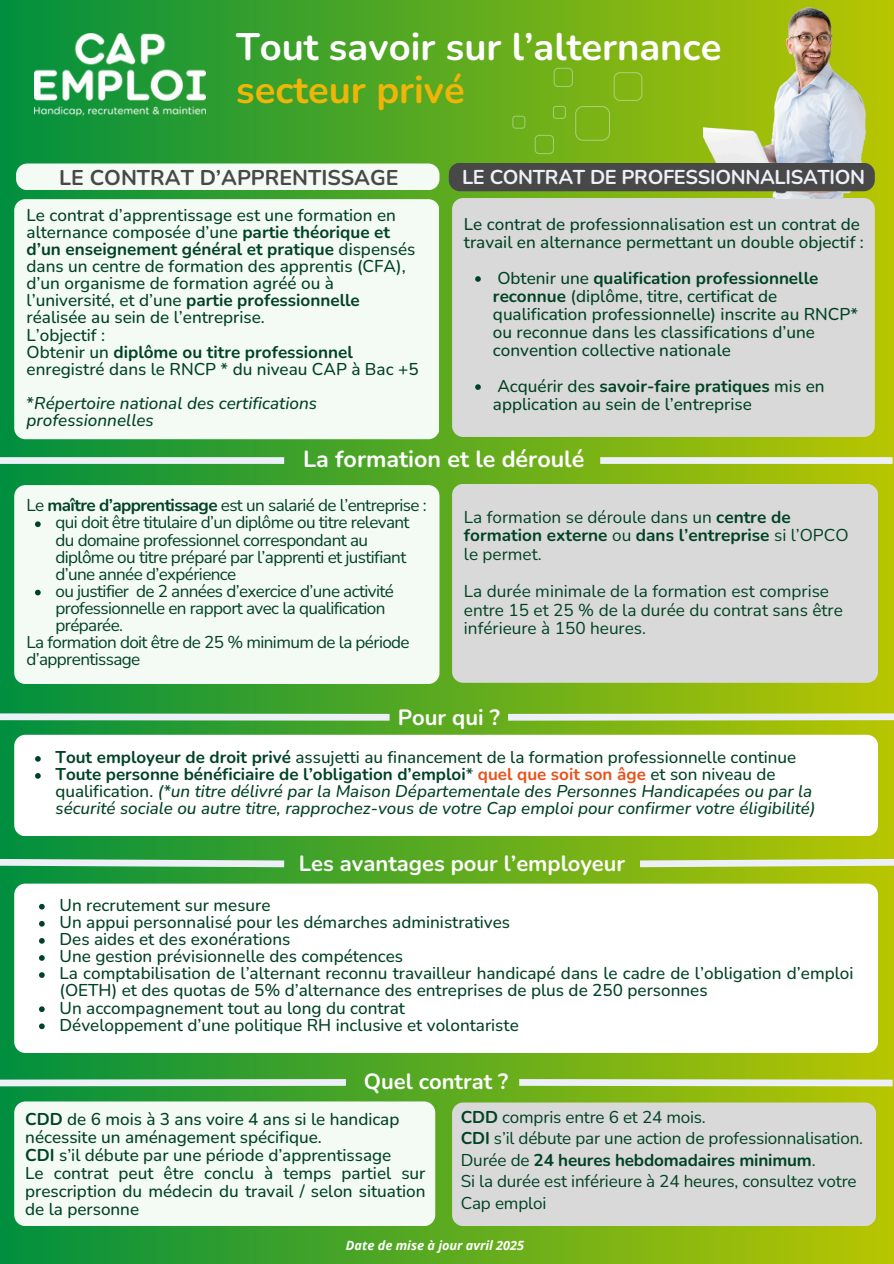
<style>
.page{position:relative;width:894px;height:1264px;background:#fff}
.page>*{position:absolute;margin:0;border:0;box-sizing:border-box;transform-origin:0 0}
.t1{font:700 38.25px/43px "Nunito";color:#fff}
.t2{font:700 23.25px "Nunito";color:#fff}
.t3{font:700 22.05px "Nunito";color:#fff}
.t4{font:700 21.3px "Nunito";color:#484848}
.t5{font:700 19.95px "Nunito";letter-spacing:-.015em;color:#eef0f8}
.t6{font:500 17.1px/18px "Nunito";color:#004225}
.t7{font:17.1px/17.1px "Nunito";letter-spacing:-.035em;color:#004225}
.t8{font:17.1px/18.6px "Nunito";color:#004225}
.t9{font:17.1px/21.5px "Nunito";letter-spacing:-.01em;color:#004225}
.t10{font:italic 500 17.1px/17.1px "Nunito";color:#004225}
.t11{font:italic 500 16.95px/17px "Nunito";color:#004225}
.t12{font:500 16.95px "Nunito";color:#004225}
.t13{font:italic 700 12.75px "Open Sans";color:#fff}
.s1{color:#efb509}
.s2{font-weight:700}
.s3{font-style:normal}
.s4{font-weight:700;font-style:normal}
.s5{font-weight:700;font-style:normal;color:#e9511a}
</style>
<div class="page">
<div style="left:0;top:0;width:893px;height:1263px;background:linear-gradient(to right,#01903f,#bac605)"></div>
<img style="left:35px;top:34px;width:171px;height:82px">
<div style="left:14px;top:199px;width:425px;height:240px;background:#f4faf4;border-radius:11px"></div>
<div style="left:14px;top:485px;width:425px;height:199px;background:#f4faf4;border-radius:11px"></div>
<div style="left:452px;top:198px;width:422px;height:239px;background:#d9d9d9;border-radius:11px"></div>
<svg style="left:534px;top:68px;width:108px;height:86px;background:#7bb319"></svg>
<svg style="left:512px;top:116px;width:13px;height:13px"></svg>
<div style="left:452px;top:484px;width:425px;height:198px;background:#d9d9d9;border-radius:11px"></div>
<div style="left:14px;top:734px;width:863px;height:102px;background:#fff;border-radius:11px"></div>
<div style="left:14px;top:883px;width:863px;height:169px;background:#fff;border-radius:11px"></div>
<div style="left:14px;top:1101px;width:421px;height:124px;background:#f4faf4;border-radius:11px"></div>
<div style="left:452px;top:1102px;width:423px;height:123px;background:#d9d9d9;border-radius:11px"></div>
<div style="left:0;top:457px;width:284px;height:7px;background:#eef0f8"></div>
<div style="left:600px;top:457px;width:292px;height:7px;background:#eef0f8"></div>
<svg style="left:501px;top:710px;width:392px;height:14px;background:#bcd37d"></svg>
<svg style="left:0;top:710px;width:396px;height:14px;background:#86c38f"></svg>
<svg style="left:0;top:855px;width:291px;height:15px;background:#79be8a"></svg>
<svg style="left:633px;top:855px;width:260px;height:15px;background:#c0d372"></svg>
<svg style="left:0;top:1075px;width:352px;height:14px;background:#84c290"></svg>
<svg style="left:512px;top:1075px;width:381px;height:14px;background:#bcd37c"></svg>
<div style="left:16px;top:163px;width:423px;height:27px;background:#f4faf4;border-radius:11px"></div>
<img style="left:703px;top:0;width:190px;height:198px">
<div style="left:448px;top:163px;width:426px;height:28px;background:#484848;border-radius:11px"></div>
<svg style="left:35px;top:521px;width:6px;height:6px"></svg>
<svg style="left:35px;top:589px;width:6px;height:6px"></svg>
<svg style="left:475px;top:276px;width:5px;height:6px"></svg>
<svg style="left:475px;top:384px;width:5px;height:6px"></svg>
<svg style="left:35px;top:756px;width:6px;height:5px"></svg>
<svg style="left:35px;top:773px;width:6px;height:5px"></svg>
<svg style="left:39px;top:903px;width:6px;height:6px"></svg>
<svg style="left:39px;top:921px;width:6px;height:5px"></svg>
<svg style="left:39px;top:938px;width:6px;height:5px"></svg>
<svg style="left:39px;top:955px;width:6px;height:5px"></svg>
<svg style="left:39px;top:972px;width:6px;height:5px"></svg>
<svg style="left:39px;top:1006px;width:6px;height:6px"></svg>
<svg style="left:39px;top:1023px;width:6px;height:6px"></svg>
<p class="t1" style="left:236px;top:26px;width:486px">Tout savoir sur l’alternance <span class="s1">secteur privé</span></p>
<p class="t4" style="left:59px;top:164px;width:340px">LE CONTRAT D’APPRENTISSAGE</p>
<p class="t5" style="left:462px;top:164px;width:404px">LE CONTRAT DE PROFESSIONNALISATION</p>
<h5 class="t6" style="left:27px;top:207px;width:393px;line-height:17.1px">Le contrat d’apprentissage est une formation en alternance composée d’une <span class="s2">partie théorique et d’un enseignement général et pratique</span> dispensés dans un centre de formation des apprentis (CFA), d’un organisme de formation agréé ou à l’université, et d’une <span class="s2">partie professionnelle </span>réalisée au sein de l’entreprise.<br>L’objectif :<br>Obtenir un <span class="s2">diplôme ou titre professionnel </span>enregistré dans le RNCP * du niveau CAP à Bac +5</h5>
<p class="t10" style="left:27px;top:395px;width:292px"><span class="s3">*</span>Répertoire national des certifications professionnelles</p>
<p class="t6" style="left:464px;top:215px;width:401px">Le contrat de professionnalisation est un contrat de travail en alternance permettant un double objectif :</p>
<h6 class="t6" style="left:493px;top:269px;width:366px">Obtenir une <span class="s2">qualification professionnelle reconnue</span> (diplôme, titre, certificat de qualification professionnelle) inscrite au RNCP* ou reconnue dans les classifications d’une convention collective nationale</h6>
<p class="t6" style="left:493px;top:377px;width:333px">Acquérir des <span class="s2">savoir-faire pratiques</span> mis en application au sein de l’entreprise</p>
<p class="t2" style="left:303px;top:444px;width:282px">La formation et le déroulé</p>
<h5 class="t7" style="left:26px;top:497px;width:402px">Le <span class="s2">maître d’apprentissage</span> est un salarié de l’entreprise :</h5>
<p class="t7" style="left:55px;top:514px;width:355px">qui doit être titulaire d’un diplôme ou titre relevant du domaine professionnel correspondant au diplôme ou titre préparé par l’apprenti et justifiant d’une année d’expérience</p>
<p class="t7" style="left:55px;top:582px;width:340px">ou justifier de 2 années d’exercice d’une activité professionnelle en rapport avec la qualification préparée.</p>
<h5 class="t7" style="left:26px;top:634px;width:384px">La formation doit être de 25 % minimum de la période d’apprentissage</h5>
<h6 class="t8" style="left:464px;top:508px;width:386px">La formation se déroule dans un <span class="s2">centre de formation externe</span> ou <span class="s2">dans l’entreprise</span> si l’OPCO le permet.</h6>
<h6 class="t8" style="left:464px;top:582px;width:380px">La durée minimale de la formation est comprise entre 15 et 25 % de la durée du contrat sans être inférieure à 150 heures.</h6>
<h1 class="t3" style="left:397px;top:702px;width:104px">Pour qui ?</h1>
<h6 class="t12" style="left:55px;top:746px;width:742px"><span class="s2">Tout employeur de droit privé</span> assujetti au financement de la formation professionnelle continue</h6>
<h3 class="t11" style="left:55px;top:766px;width:761px"><span class="s4">Toute personne bénéficiaire de l’obligation d’emploi</span><span class="s3">*</span> <span class="s5">quel que soit son âge</span> <span class="s3">et son niveau de qualification.</span> (*un titre délivré par la Maison Départementale des Personnes Handicapées ou par la sécurité sociale ou autre titre, rapprochez-vous de votre Cap emploi pour confirmer votre éligibilité)</h3>
<h4 class="t3" style="left:299px;top:848px;width:328px">Les avantages pour l’employeur</h4>
<p class="t6" style="left:59px;top:896px;width:212px">Un recrutement sur mesure</p>
<p class="t6" style="left:59px;top:913px;width:452px">Un appui personnalisé pour les démarches administratives</p>
<p class="t6" style="left:59px;top:930px;width:232px">Des aides et des exonérations</p>
<p class="t6" style="left:59px;top:947px;width:345px">Une gestion prévisionnelle des compétences</p>
<h3 class="t6" style="left:59px;top:965px;width:795px;line-height:17.1px">La comptabilisation de l’alternant reconnu travailleur handicapé dans le cadre de l’obligation d’emploi (OETH) et des quotas de 5% d’alternance des entreprises de plus de 250 personnes</h3>
<p class="t6" style="left:59px;top:998px;width:347px">Un accompagnement tout au long du contrat</p>
<p class="t6" style="left:59px;top:1015px;width:460px">Développement d’une politique RH inclusive et volontariste</p>
<p class="t3" style="left:364px;top:1066px;width:146px">Quel contrat ?</p>
<p class="t6" style="left:25px;top:1109px;width:401px"><span class="s2">CDD</span> de 6 mois à 3 ans voire 4 ans si le handicap nécessite un aménagement spécifique.<br><span class="s2">CDI</span> s’il débute par une période d’apprentissage<br>Le contrat peut être conclu à temps partiel sur prescription du médecin du travail / selon situation de la personne</p>
<p class="t9" style="left:460px;top:1106px;width:403px"><span class="s2">CDD</span> compris entre 6 et 24 mois.<br><span class="s2">CDI</span> s’il débute par une action de professionnalisation.<br>Durée de <span class="s2">24 heures hebdomadaires minimum</span>.<br>Si la durée est inférieure à 24 heures, consultez votre Cap emploi</p>
<h3 class="t13" style="left:346px;top:1236px;width:180px">Date de mise à jour avril 2025</h3>
</div>
